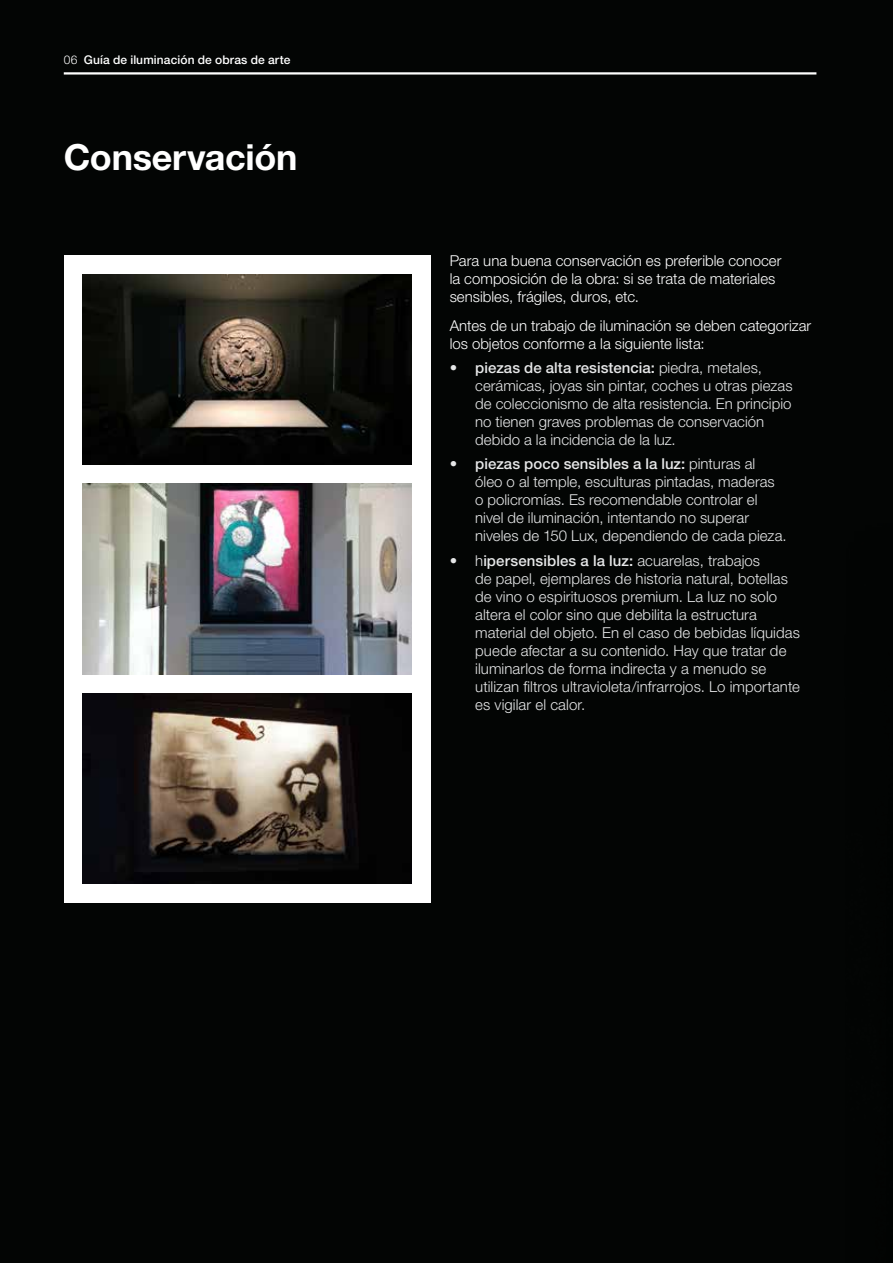
<style>
.page{position:relative;width:893px;height:1263px;background:#030504}
.page>*{position:absolute;margin:0;border:0;box-sizing:border-box;transform-origin:0 0}
.t1{font:700 36px "Helvetica Neue LT Std";letter-spacing:-.01em;color:#fff}
.t2{font:300 15px/18px "Helvetica Neue LT Std";letter-spacing:.005em;color:#e6e7e8}
.t3{font:300 15px/18px "Helvetica Neue LT Std";color:#fff}
.t4{font:500 12px "Helvetica Neue LT Std";letter-spacing:.01em;color:#fff}
.s1{font-weight:300}
.s2{font-weight:500}
</style>
<div class="page">
<hr style="left:64px;top:72px;width:752px;height:3px;background:#fff">
<div style="left:64px;top:255px;width:367px;height:647px;background:#fff"></div>
<img style="left:83px;top:274px;width:328px;height:191px">
<img style="left:83px;top:484px;width:328px;height:190px">
<img style="left:83px;top:693px;width:328px;height:190px">
<p class="t4" style="left:64px;top:52px;width:228px"><span class="s1">06</span> Guía de iluminación de obras de arte</p>
<h1 class="t1" style="left:64px;top:135px;width:235px">Conservación</h1>
<p class="t3" style="left:450px;top:251px;width:333px">Para una buena conservación es preferible conocer la composición de la obra: si se trata de materiales sensibles, frágiles, duros, etc.</p>
<p class="t3" style="left:450px;top:316px;width:363px">Antes de un trabajo de iluminación se deben categorizar los objetos conforme a la siguiente lista:</p>
<p class="t2" style="left:475px;top:358px;width:319px;text-indent:-26px">• <span class="s2">piezas de alta resistencia:</span> piedra, metales, cerámicas, joyas sin pintar, coches u otras piezas de coleccionismo de alta resistencia. En principio no tienen graves problemas de conservación debido a la incidencia de la luz.</p>
<p class="t2" style="left:475px;top:455px;width:313px;text-indent:-26px">• <span class="s2">piezas poco sensibles a la luz:</span> pinturas al<br>óleo o al temple, esculturas pintadas, maderas o policromías. Es recomendable controlar el nivel de iluminación, intentando no superar niveles de 150 Lux, dependiendo de cada pieza.</p>
<p class="t2" style="left:475px;top:551px;width:326px;text-indent:-26px">• h<span class="s2">ipersensibles a la luz:</span> acuarelas, trabajos<br>de papel, ejemplares de historia natural, botellas de vino o espirituosos premium. La luz no solo altera el color sino que debilita la estructura material del objeto. En el caso de bebidas líquidas puede afectar a su contenido. Hay que tratar de iluminarlos de forma indirecta y a menudo se utilizan filtros ultravioleta/infrarrojos. Lo importante es vigilar el calor.</p>
</div>
